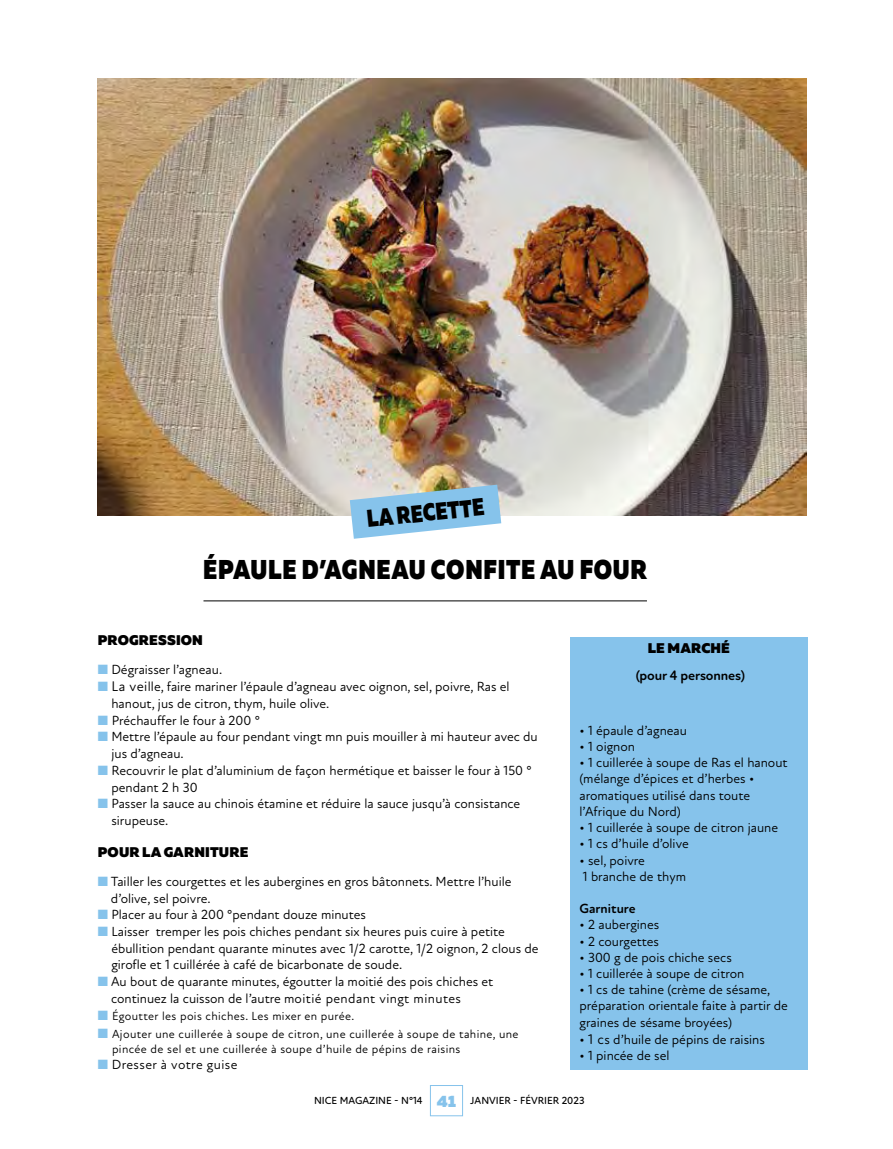
<style>
.page{position:relative;width:893px;height:1149px;background:#fff}
.page>*{position:absolute;margin:0;border:0;box-sizing:border-box;transform-origin:0 0}
.t1{font:900 27px "Muller";letter-spacing:.03em;color:#000;scale:.84 1}
.t2{font:900 24.15px "Muller";color:#000;scale:.8 1}
.t3{font:900 16.5px "Muller";color:#86c3eb}
.t4{font:900 13.95px "Muller";letter-spacing:.01em;color:#000}
.t5{font:700 13.95px "Atten Round New";letter-spacing:-.01em;color:#000}
.t6{font:13.5px/16.6px "Atten Round New";color:#000}
.t7{font:13.5px "Atten Round New";letter-spacing:.03em;color:#000}
.t8{font:700 13.5px "Atten Round New";color:#000}
.t9{font:12px/14.9px "Atten Round New";letter-spacing:.03em;color:#000}
.t10{font:500 10.5px "Atten Round New";color:#000}
.s1{color:#86c3eb}
.s2{font-size:14.25px}
</style>
<div class="page">
<div style="left:430px;top:1084px;width:33px;height:31px;border:1px solid #86c3eb"></div>
<img style="left:98px;top:78px;width:709px;height:438px">
<hr style="left:203px;top:600px;width:444px;height:1px;background:#000">
<div style="left:570px;top:637px;width:238px;height:432px;background:#86c3eb"></div>
<svg style="left:350px;top:484px;width:151px;height:54px;background:#a2cbe4"></svg>
<h2 class="t2" style="left:365px;top:503px;width:149px;rotate:-6deg">LA RECETTE</h2>
<h1 class="t1" style="left:203px;top:552px;width:530px">ÉPAULE D’AGNEAU CONFITE AU FOUR</h1>
<p class="t4" style="left:98px;top:631px;width:107px">PROGRESSION</p>
<p class="t6" style="left:98px;top:661px;width:126px"><span class="s1">■</span> Dégraisser l’agneau.</p>
<p class="t6" style="left:111px;top:678px;width:400px;text-indent:-14px"><span class="s1">■</span> <span class="s2">La vei</span>lle, faire mariner l’épaule d’agneau avec oignon, sel, poivre, Ras el hanout, jus de citron, thym, huile olive.</p>
<p class="t6" style="left:98px;top:712px;width:164px"><span class="s1">■</span> Préchauffer le four à 200 °</p>
<p class="t6" style="left:111px;top:728px;width:428px;text-indent:-14px"><span class="s1">■</span> Mettre l’épaule au four pendant vingt mn puis mouiller à mi hauteur avec du jus d’agneau.</p>
<p class="t6" style="left:111px;top:762px;width:422px;text-indent:-14px"><span class="s1">■</span> Recouvrir le plat d’aluminium de façon hermétique et baisser le four à 150 ° pendant 2 h 30</p>
<p class="t6" style="left:111px;top:795px;width:410px;text-indent:-14px"><span class="s1">■</span> Passer la sauce au chinois étamine et réduire la sauce jusqu’à consistance sirupeuse.</p>
<p class="t4" style="left:98px;top:843px;width:152px">POUR LA GARNITURE</p>
<p class="t6" style="left:111px;top:873px;width:402px;text-indent:-13px"><span class="s1">■</span> Tailler les courgettes et les aubergines en gros bâtonnets. Mettre l’huile d’olive, sel poivre.</p>
<p class="t6" style="left:98px;top:906px;width:270px"><span class="s1">■</span> Placer au four à 200 °pendant douze minutes</p>
<p class="t6" style="left:111px;top:923px;width:429px;text-indent:-14px"><span class="s1">■</span> Laisser tremper les pois chiches pendant six heures puis cuire à petite ébullition pendant quarante minutes avec 1/2 carotte, 1/2 oignon, 2 clous de girofle et 1 cuillérée à café de bicarbonate de soude.</p>
<p class="t6" style="left:111px;top:973px;width:384px;text-indent:-13px"><span class="s1">■</span> Au bout de quarante minutes, égoutter la moitié des pois chiches et continuez la cuisson de l’autre moitié pendant vingt minutes</p>
<p class="t9" style="left:98px;top:1008px;width:258px"><span class="s1">■</span> Égoutter les pois chiches. Les mixer en purée.</p>
<p class="t9" style="left:112px;top:1026px;width:408px;text-indent:-14px"><span class="s1">■</span> Ajouter une cuillerée à soupe de citron, une cuillerée à soupe de tahine, une pincée de sel et une cuillerée à soupe d’huile de pépins de raisins</p>
<p class="t7" style="left:98px;top:1056px;width:141px"><span class="s1">■</span> Dresser à votre guise</p>
<p class="t4" style="left:648px;top:639px;width:84px">LE MARCHÉ</p>
<p class="t5" style="left:636px;top:666px;width:111px">(pour 4 personnes)</p>
<p class="t6" style="left:579px;top:722px;width:109px">• 1 épaule d’agneau</p>
<p class="t6" style="left:579px;top:738px;width:57px">• 1 oignon</p>
<p class="t6" style="left:579px;top:754px;width:210px;line-height:16.2px">• 1 cuillerée à soupe de Ras el hanout (mélange d’épices et d’herbes • aromatiques utilisé dans toute l’Afrique du Nord)</p>
<p class="t6" style="left:579px;top:819px;width:200px">• 1 cuillerée à soupe de citron jaune</p>
<p class="t6" style="left:579px;top:835px;width:111px">• 1 cs d’huile d’olive</p>
<p class="t6" style="left:579px;top:851px;width:108px;line-height:16.2px">• sel, poivre<br>1 branche de thym</p>
<p class="t8" style="left:579px;top:900px;width:58px">Garniture</p>
<p class="t6" style="left:579px;top:916px;width:81px">• 2 aubergines</p>
<p class="t6" style="left:579px;top:932px;width:81px">• 2 courgettes</p>
<p class="t6" style="left:579px;top:948px;width:154px">• 300 g de pois chiche secs</p>
<p class="t6" style="left:579px;top:965px;width:166px">• 1 cuillerée à soupe de citron</p>
<p class="t6" style="left:579px;top:981px;width:210px;line-height:16.2px">• 1 cs de tahine (crème de sésame, préparation orientale faite à partir de graines de sésame broyées)</p>
<p class="t6" style="left:579px;top:1030px;width:187px">• <span class="s2">1 c</span>s d’huile de pépins de raisins</p>
<p class="t6" style="left:579px;top:1046px;width:91px">• 1 pincée de sel</p>
<p class="t10" style="left:314px;top:1094px;width:110px">NICE MAGAZINE - N°14</p>
<p class="t10" style="left:470px;top:1094px;width:116px">JANVIER - FÉVRIER 2023</p>
<p class="t3" style="left:437px;top:1090px;width:21px">41</p>
</div>
